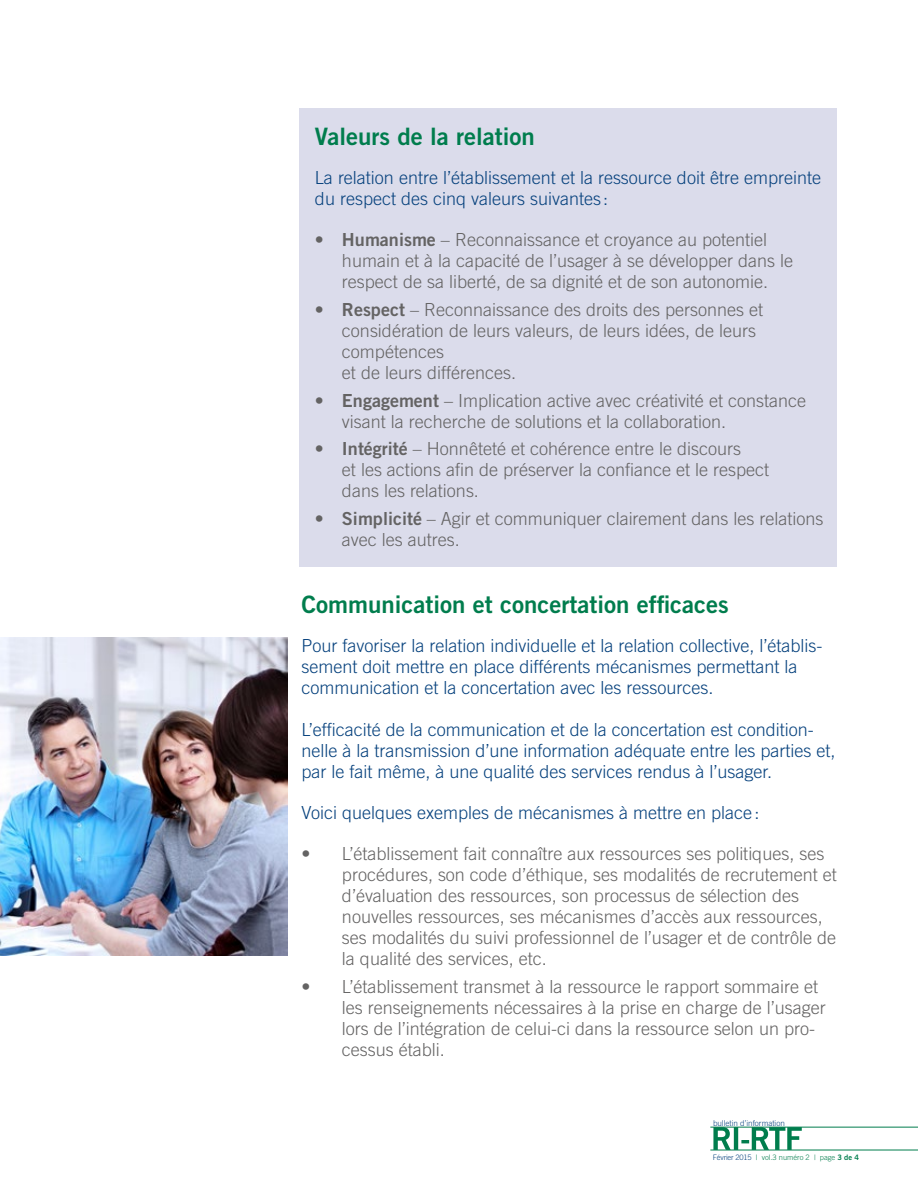
<style>
.page{position:relative;width:918px;height:1188px;background:#fff}
.page>*{position:absolute;margin:0;border:0;box-sizing:border-box;transform-origin:0 0}
.t1{font:24px "Trade Gothic Bold Two";color:#007d4d}
.t2{font:300 18px/21px "Trade Gothic";color:#646363}
.t3{font:300 18px/21px "Trade Gothic";color:#06417d}
.t4{font:300 8.1px "Trade Gothic";color:#06417d}
.t5{font:300 7.5px "Trade Gothic";color:#007d4d}
.s1{font-family:"Trade Gothic Bold Two";font-weight:400}
.s2{color:#06417d}
</style>
<div class="page">
<div style="left:299px;top:108px;width:538px;height:459px;background:#dbdceb"></div>
<hr style="left:710px;top:1127px;width:208px;height:1px;background:#007d4d">
<hr style="left:710px;top:1150px;width:208px;height:1px;background:#007d4d">
<svg style="left:713px;top:1127px;width:89px;height:23px"></svg>
<img style="left:0;top:637px;width:288px;height:319px">
<h1 class="t1" style="left:315px;top:121px;width:221px">Valeurs de la relation</h1>
<p class="t3" style="left:315px;top:167px;width:508px">La relation entre l’établissement et la ressource doit être empreinte du respect des cinq valeurs suivantes :</p>
<p class="t2" style="left:342px;top:229px;width:453px;text-indent:-27px"><span class="s1">• Humanisme</span> – Reconnaissance et croyance au potentiel humain et à la capacité de l’usager à se développer dans le respect de sa liberté, de sa dignité et de son autonomie.</p>
<p class="t2" style="left:342px;top:299px;width:423px;text-indent:-27px"><span class="s1">• Respect</span> – Reconnaissance des droits des personnes et considération de leurs valeurs, de leurs idées, de leurs compétences<br>et de leurs différences.</p>
<p class="t2" style="left:342px;top:389px;width:466px;text-indent:-27px"><span class="s1">• Engagement</span> – Implication active avec créativité et constance visant la recherche de solutions et la collaboration.</p>
<p class="t2" style="left:342px;top:438px;width:429px;text-indent:-27px"><span class="s1">• Intégrité</span> – Honnêteté et cohérence entre le discours<br>et les actions afin de préserver la confiance et le respect dans les relations.</p>
<p class="t2" style="left:342px;top:508px;width:483px;text-indent:-27px"><span class="s1">• Simplicité</span> – Agir et communiquer clairement dans les relations avec les autres.</p>
<h1 class="t1" style="left:301px;top:590px;width:429px">Communication et concertation efficaces</h1>
<p class="t3" style="left:301px;top:635px;width:522px">Pour favoriser la relation individuelle et la relation collective, l’établis&shy;sement doit mettre en place différents mécanismes permettant la communication et la concertation avec les ressources.</p>
<p class="t3" style="left:301px;top:719px;width:536px">L’efficacité de la communication et de la concertation est condition&shy;nelle à la transmission d’une information adéquate entre les parties et, par le fait même, à une qualité des services rendus à l’usager.</p>
<p class="t3" style="left:301px;top:802px;width:459px">Voici quelques exemples de mécanismes à mettre en place:</p>
<p class="t2" style="left:342px;top:843px;width:497px;text-indent:-40px">• L’établissement fait connaître aux ressources ses politiques, ses procédures, son code d’éthique, ses modalités de recrutement et d’évaluation des ressources, son processus de sélection des nouvelles ressources, ses mécanismes d’accès aux ressources, ses modalités du suivi professionnel de l’usager et de contrôle de la qualité des services, etc.</p>
<p class="t2" style="left:342px;top:976px;width:485px;text-indent:-40px">• L’établissement transmet à la ressource le rapport sommaire et les renseignements nécessaires à la prise en charge de l’usager lors de l’intégration de celui-ci dans la ressource selon un pro&shy;cessus établi.</p>
<p class="t4" style="left:713px;top:1118px;width:73px">bulletin d’information</p>
<p class="t5" style="left:713px;top:1153px;width:148px"><span class="s2">Février 2015</span> | vol.3 numéro 2 | page <span class="s1">3 de 4</span></p>
</div>
